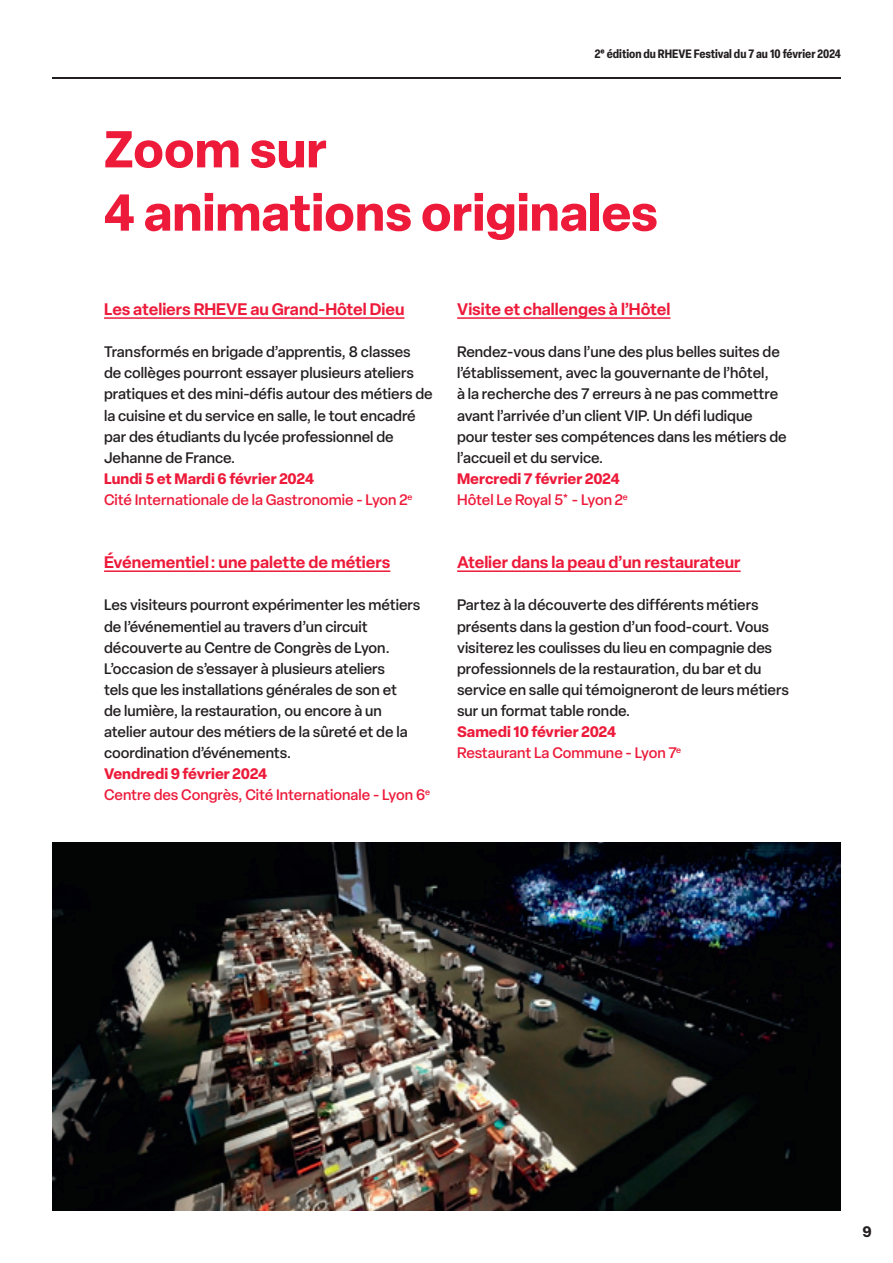
<style>
.page{position:relative;width:893px;height:1263px;background:#fff}
.page>*{position:absolute;margin:0;border:0;box-sizing:border-box;transform-origin:0 0}
.H1_-_Rouge{font:700 51px/63.3px "Elza";color:#ed1a3a}
.H4_-_Rouge{font:600 16.5px "Elza";color:#ed1a3a}
.Texte_courant_-_Noir{font:500 15px/21.1px "Elza";color:#231f20}
.Texte_courant_-_Noir-2{font:500 15px "Elza";color:#ed1a3a}
.Texte_courant_-_Noir-3{font:700 15px "Elza";color:#ed1a3a}
.t1{font:700 15px "Elza Text";color:#231f20}
.t2{font:700 condensed 12px "Elza";color:#231f20}
</style>
<div class="page">
<hr style="left:52px;top:77px;width:789px;height:2px;background:#231f20">
<hr style="left:104px;top:317px;width:300px;height:2px;background:#ed1a3a">
<hr style="left:104px;top:570px;width:286px;height:2px;background:#ed1a3a">
<hr style="left:457px;top:317px;width:213px;height:2px;background:#ed1a3a">
<hr style="left:457px;top:570px;width:284px;height:2px;background:#ed1a3a">
<img style="left:52px;top:842px;width:789px;height:369px">
<p class="t2" style="left:595px;top:45px;width:248px">2e édition du RHEVE Festival du 7 au 10 février 2024</p>
<p class="H1_-_Rouge" style="left:104px;top:116px;width:555px">Zoom sur<br>4 animations originales</p>
<p class="H4_-_Rouge" style="left:104px;top:297px;width:302px">Les ateliers RHEVE au Grand-Hôtel Dieu</p>
<p class="Texte_courant_-_Noir" style="left:104px;top:341px;width:330px">Transformés en brigade d’apprentis, 8 classes<br>de collèges pourront essayer plusieurs ateliers pratiques et des mini-défis autour des métiers de la cuisine et du service en salle, le tout encadré par des étudiants du lycée professionnel de Jehanne de France.</p>
<p class="Texte_courant_-_Noir-3" style="left:104px;top:468px;width:211px">Lundi 5 et Mardi 6 février 2024</p>
<p class="Texte_courant_-_Noir-2" style="left:104px;top:489px;width:310px">Cité Internationale de la Gastronomie - Lyon 2<sup>e</sup></p>
<p class="H4_-_Rouge" style="left:104px;top:551px;width:288px">Événementiel : une palette de métiers</p>
<p class="Texte_courant_-_Noir" style="left:104px;top:594px;width:318px">Les visiteurs pourront expérimenter les métiers de l’événementiel au travers d’un circuit découverte au Centre de Congrès de Lyon.<br>L’occasion de s’essayer à plusieurs ateliers<br>tels que les installations générales de son et<br>de lumière, la restauration, ou encore à un atelier autour des métiers de la sûreté et de la coordination d’événements.</p>
<p class="Texte_courant_-_Noir-3" style="left:104px;top:763px;width:165px">Vendredi 9 février 2024</p>
<p class="Texte_courant_-_Noir-2" style="left:104px;top:785px;width:328px">Centre des Congrès, Cité Internationale - Lyon 6<sup>e</sup></p>
<p class="H4_-_Rouge" style="left:457px;top:297px;width:215px">Visite et challenges à l’Hôtel</p>
<p class="Texte_courant_-_Noir" style="left:457px;top:341px;width:331px">Rendez-vous dans l’une des plus belles suites de l’établissement, avec la gouvernante de l’hôtel,<br>à la recherche des 7 erreurs à ne pas commettre avant l’arrivée d’un client VIP. Un défi ludique pour tester ses compétences dans les métiers de l’accueil et du service.</p>
<p class="Texte_courant_-_Noir-3" style="left:457px;top:468px;width:164px">Mercredi 7 février 2024</p>
<p class="Texte_courant_-_Noir-2" style="left:457px;top:489px;width:172px">Hôtel Le Royal 5* - Lyon 2<sup>e</sup></p>
<p class="H4_-_Rouge" style="left:457px;top:551px;width:285px">Atelier dans la peau d’un restaurateur</p>
<p class="Texte_courant_-_Noir" style="left:457px;top:594px;width:333px">Partez à la découverte des différents métiers présents dans la gestion d’un food-court. Vous visiterez les coulisses du lieu en compagnie des professionnels de la restauration, du bar et du service en salle qui témoigneront de leurs métiers sur un format table ronde.</p>
<p class="Texte_courant_-_Noir-3" style="left:457px;top:721px;width:161px">Samedi 10 février 2024</p>
<p class="Texte_courant_-_Noir-2" style="left:457px;top:742px;width:225px">Restaurant La Commune - Lyon 7<sup>e</sup></p>
<p class="t1" style="left:862px;top:1220px;width:11px">9</p>
</div>
